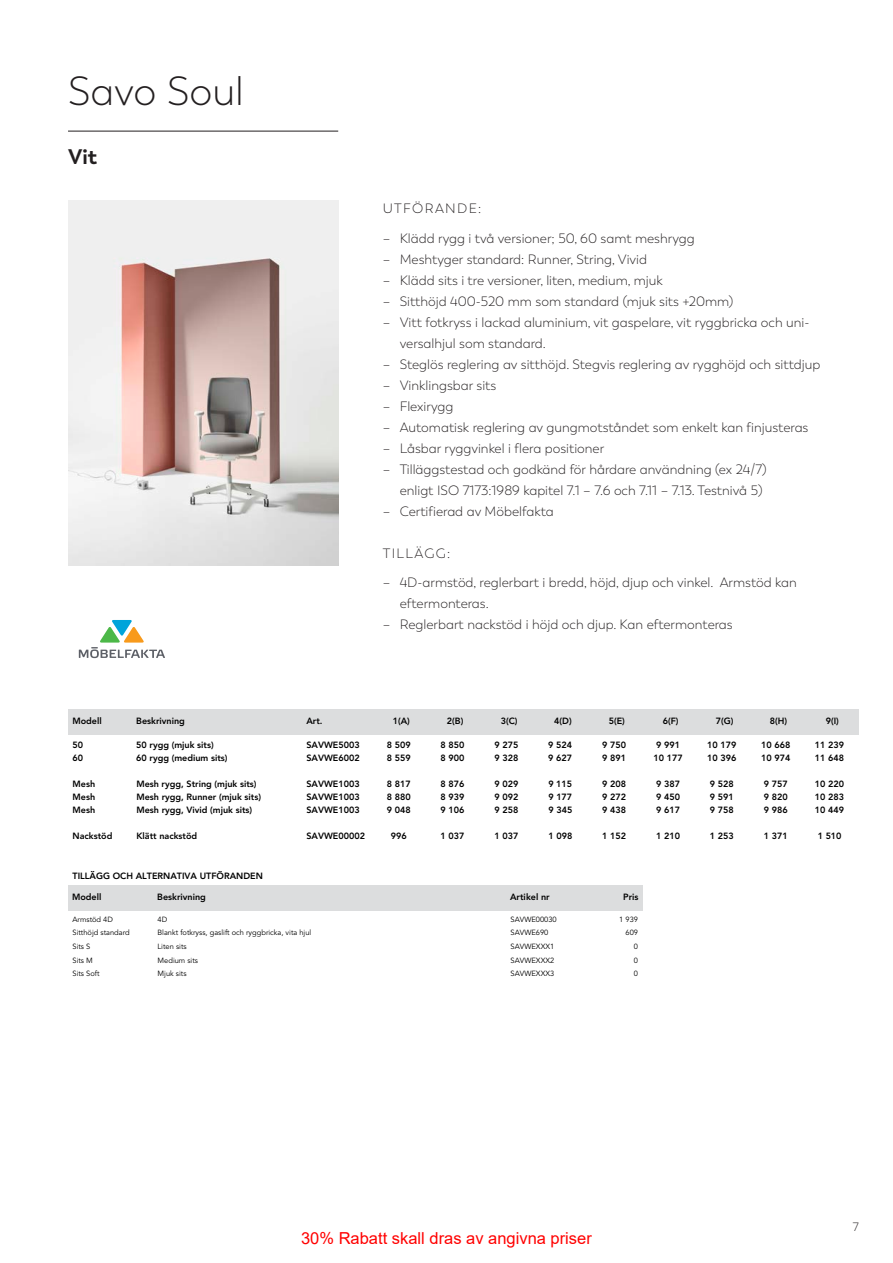
<style>
.page{position:relative;width:893px;height:1263px;background:#fff}
.page>*{position:absolute;margin:0;border:0;box-sizing:border-box;transform-origin:0 0}
.t1{font:300 40.5px "Trenda";color:#231f20}
.H2_underrubrik{font:700 21px "Trenda";color:#231f20}
.t2{font:16.5px "Arial";color:#f00}
.t3{font:300 13.5px/21px "Trenda";color:#231f20}
.t4{font:300 13.5px "Trenda";letter-spacing:.1em;color:#231f20}
.t5{font:300 12px "Trenda";color:#231f20}
.t6{font:800 9px "Avenir LT Std";color:#000}
.t7{font:7.5px "Avenir LT Std";color:#000}
</style>
<div class="page">
<img style="left:68px;top:200px;width:270px;height:365px">
<svg style="left:79px;top:620px;width:86px;height:38px"></svg>
<div style="left:68px;top:709px;width:64px;height:26px;background:#dcddde"></div>
<div style="left:132px;top:709px;width:170px;height:26px;background:#dcddde"></div>
<div style="left:302px;top:709px;width:72px;height:26px;background:#dcddde"></div>
<div style="left:374px;top:709px;width:54px;height:26px;background:#dcddde"></div>
<div style="left:428px;top:709px;width:54px;height:26px;background:#dcddde"></div>
<div style="left:482px;top:709px;width:54px;height:26px;background:#dcddde"></div>
<div style="left:536px;top:709px;width:54px;height:26px;background:#dcddde"></div>
<div style="left:590px;top:709px;width:54px;height:26px;background:#dcddde"></div>
<div style="left:644px;top:709px;width:54px;height:26px;background:#dcddde"></div>
<div style="left:698px;top:709px;width:53px;height:26px;background:#dcddde"></div>
<div style="left:751px;top:709px;width:54px;height:26px;background:#dcddde"></div>
<div style="left:805px;top:709px;width:54px;height:26px;background:#dcddde"></div>
<div style="left:68px;top:885px;width:85px;height:26px;background:#dcddde"></div>
<div style="left:153px;top:885px;width:353px;height:26px;background:#dcddde"></div>
<div style="left:506px;top:885px;width:68px;height:26px;background:#dcddde"></div>
<div style="left:574px;top:885px;width:69px;height:26px;background:#dcddde"></div>
<hr style="left:68px;top:131px;width:270px;height:1px;background:#231f20">
<h2 class="t1" style="left:68px;top:68px;width:177px">Savo Soul</h2>
<p class="H2_underrubrik" style="left:68px;top:143px;width:31px">Vit</p>
<h3 class="t4" style="left:383px;top:201px;width:100px">UTFÖRANDE:</h3>
<p class="t3" style="left:383px;top:228px;width:314px">– Klädd rygg i två versioner; 50, 60 samt meshrygg</p>
<p class="t3" style="left:383px;top:249px;width:266px">– Meshtyger standard: Runner, String, Vivid</p>
<p class="t3" style="left:383px;top:270px;width:282px">– Klädd sits i tre versioner, liten, medium, mjuk</p>
<p class="t3" style="left:383px;top:291px;width:352px">– Sitthöjd 400-520 mm som standard (mjuk sits +20mm)</p>
<p class="t3" style="left:400px;top:312px;width:411px;text-indent:-17px">– Vitt fotkryss i lackad aluminium, vit gaspelare, vit ryggbricka och uni&shy;versalhjul som standard.</p>
<p class="t3" style="left:383px;top:354px;width:439px">– Steglös reglering av sitthöjd. Stegvis reglering av rygghöjd och sittdjup</p>
<p class="t3" style="left:383px;top:375px;width:115px">– Vinklingsbar sits</p>
<p class="t3" style="left:383px;top:396px;width:72px">– Flexirygg</p>
<p class="t3" style="left:383px;top:417px;width:427px">– Automatisk reglering av gungmotståndet som enkelt kan finjusteras</p>
<p class="t3" style="left:383px;top:438px;width:223px">– Låsbar ryggvinkel i flera positioner</p>
<p class="t3" style="left:400px;top:459px;width:368px;text-indent:-17px">– Tilläggstestad och godkänd för hårdare användning (ex 24/7) enligt ISO 7173:1989 kapitel 7.1 – 7.6 och 7.11 – 7.13. Testnivå 5)</p>
<p class="t3" style="left:383px;top:501px;width:173px">– Certifierad av Möbelfakta</p>
<h3 class="t4" style="left:383px;top:545px;width:69px">TILLÄGG:</h3>
<p class="t3" style="left:400px;top:572px;width:399px;text-indent:-17px">– 4D-armstöd, reglerbart i bredd, höjd, djup och vinkel. Armstöd kan eftermonteras.</p>
<p class="t3" style="left:383px;top:614px;width:351px">– Reglerbart nackstöd i höjd och djup. Kan eftermonteras</p>
<p class="t6" style="left:72px;top:716px;width:31px">Modell</p>
<p class="t6" style="left:136px;top:716px;width:50px">Beskrivning</p>
<p class="t6" style="left:306px;top:716px;width:18px">Art.</p>
<p class="t6" style="left:393px;top:716px;width:19px">1(A)</p>
<p class="t6" style="left:447px;top:716px;width:18px">2(B)</p>
<p class="t6" style="left:501px;top:716px;width:18px">3(C)</p>
<p class="t6" style="left:554px;top:716px;width:19px">4(D)</p>
<p class="t6" style="left:609px;top:716px;width:18px">5(E)</p>
<p class="t6" style="left:663px;top:716px;width:17px">6(F)</p>
<p class="t6" style="left:716px;top:716px;width:19px">7(G)</p>
<p class="t6" style="left:770px;top:716px;width:19px">8(H)</p>
<p class="t6" style="left:826px;top:716px;width:15px">9(I)</p>
<p class="t6" style="left:73px;top:739px;width:12px">50</p>
<p class="t6" style="left:136px;top:739px;width:79px">50 rygg (mjuk sits)</p>
<p class="t6" style="left:306px;top:739px;width:55px">SAVWE5003</p>
<p class="t6" style="left:387px;top:739px;width:25px">8 509</p>
<p class="t6" style="left:441px;top:739px;width:25px">8 850</p>
<p class="t6" style="left:494px;top:739px;width:25px">9 275</p>
<p class="t6" style="left:548px;top:739px;width:25px">9 524</p>
<p class="t6" style="left:602px;top:739px;width:25px">9 750</p>
<p class="t6" style="left:656px;top:739px;width:25px">9 991</p>
<p class="t6" style="left:707px;top:739px;width:31px">10 179</p>
<p class="t6" style="left:761px;top:739px;width:31px">10 668</p>
<p class="t6" style="left:815px;top:739px;width:31px">11 239</p>
<p class="t6" style="left:73px;top:752px;width:12px">60</p>
<p class="t6" style="left:136px;top:752px;width:93px">60 rygg (medium sits)</p>
<p class="t6" style="left:306px;top:752px;width:55px">SAVWE6002</p>
<p class="t6" style="left:387px;top:752px;width:25px">8 559</p>
<p class="t6" style="left:441px;top:752px;width:25px">8 900</p>
<p class="t6" style="left:494px;top:752px;width:25px">9 328</p>
<p class="t6" style="left:548px;top:752px;width:25px">9 627</p>
<p class="t6" style="left:602px;top:752px;width:25px">9 891</p>
<p class="t6" style="left:653px;top:752px;width:31px">10 177</p>
<p class="t6" style="left:707px;top:752px;width:31px">10 396</p>
<p class="t6" style="left:761px;top:752px;width:31px">10 974</p>
<p class="t6" style="left:815px;top:752px;width:31px">11 648</p>
<p class="t6" style="left:73px;top:778px;width:24px">Mesh</p>
<p class="t6" style="left:136px;top:778px;width:122px">Mesh rygg, String (mjuk sits)</p>
<p class="t6" style="left:306px;top:778px;width:55px">SAVWE1003</p>
<p class="t6" style="left:387px;top:778px;width:25px">8 817</p>
<p class="t6" style="left:441px;top:778px;width:25px">8 876</p>
<p class="t6" style="left:494px;top:778px;width:25px">9 029</p>
<p class="t6" style="left:548px;top:778px;width:25px">9 115</p>
<p class="t6" style="left:602px;top:778px;width:25px">9 208</p>
<p class="t6" style="left:656px;top:778px;width:25px">9 387</p>
<p class="t6" style="left:710px;top:778px;width:25px">9 528</p>
<p class="t6" style="left:764px;top:778px;width:25px">9 757</p>
<p class="t6" style="left:815px;top:778px;width:31px">10 220</p>
<p class="t6" style="left:73px;top:791px;width:24px">Mesh</p>
<p class="t6" style="left:136px;top:791px;width:126px">Mesh rygg, Runner (mjuk sits)</p>
<p class="t6" style="left:306px;top:791px;width:55px">SAVWE1003</p>
<p class="t6" style="left:387px;top:791px;width:25px">8 880</p>
<p class="t6" style="left:441px;top:791px;width:25px">8 939</p>
<p class="t6" style="left:494px;top:791px;width:25px">9 092</p>
<p class="t6" style="left:548px;top:791px;width:25px">9 177</p>
<p class="t6" style="left:602px;top:791px;width:25px">9 272</p>
<p class="t6" style="left:656px;top:791px;width:25px">9 450</p>
<p class="t6" style="left:710px;top:791px;width:25px">9 591</p>
<p class="t6" style="left:764px;top:791px;width:25px">9 820</p>
<p class="t6" style="left:815px;top:791px;width:31px">10 283</p>
<p class="t6" style="left:73px;top:804px;width:24px">Mesh</p>
<p class="t6" style="left:136px;top:804px;width:117px">Mesh rygg, Vivid (mjuk sits)</p>
<p class="t6" style="left:306px;top:804px;width:55px">SAVWE1003</p>
<p class="t6" style="left:387px;top:804px;width:25px">9 048</p>
<p class="t6" style="left:441px;top:804px;width:25px">9 106</p>
<p class="t6" style="left:494px;top:804px;width:25px">9 258</p>
<p class="t6" style="left:548px;top:804px;width:25px">9 345</p>
<p class="t6" style="left:602px;top:804px;width:25px">9 438</p>
<p class="t6" style="left:656px;top:804px;width:25px">9 617</p>
<p class="t6" style="left:710px;top:804px;width:25px">9 758</p>
<p class="t6" style="left:764px;top:804px;width:25px">9 986</p>
<p class="t6" style="left:815px;top:804px;width:31px">10 449</p>
<p class="t6" style="left:73px;top:830px;width:41px">Nackstöd</p>
<p class="t6" style="left:136px;top:830px;width:62px">Klätt nackstöd</p>
<p class="t6" style="left:306px;top:830px;width:60px">SAVWE00002</p>
<p class="t6" style="left:391px;top:830px;width:17px">996</p>
<p class="t6" style="left:441px;top:830px;width:25px">1 037</p>
<p class="t6" style="left:494px;top:830px;width:25px">1 037</p>
<p class="t6" style="left:548px;top:830px;width:25px">1 098</p>
<p class="t6" style="left:602px;top:830px;width:25px">1 152</p>
<p class="t6" style="left:656px;top:830px;width:25px">1 210</p>
<p class="t6" style="left:710px;top:830px;width:25px">1 253</p>
<p class="t6" style="left:764px;top:830px;width:25px">1 371</p>
<p class="t6" style="left:818px;top:830px;width:25px">1 510</p>
<p class="t6" style="left:73px;top:870px;width:192px">TILLÄGG OCH ALTERNATIVA UTFÖRANDEN</p>
<p class="t6" style="left:72px;top:892px;width:31px">Modell</p>
<p class="t6" style="left:157px;top:892px;width:50px">Beskrivning</p>
<p class="t6" style="left:510px;top:892px;width:41px">Artikel nr</p>
<p class="t6" style="left:623px;top:892px;width:17px">Pris</p>
<p class="t7" style="left:72px;top:915px;width:42px">Armstöd 4D</p>
<p class="t7" style="left:158px;top:915px;width:11px">4D</p>
<p class="t7" style="left:510px;top:915px;width:48px">SAVWE00030</p>
<p class="t7" style="left:619px;top:915px;width:20px">1 939</p>
<p class="t7" style="left:73px;top:928px;width:59px">Sitthöjd standard</p>
<p class="t7" style="left:158px;top:928px;width:155px">Blankt fotkryss, gaslift och ryggbricka, vita hjul</p>
<p class="t7" style="left:510px;top:928px;width:39px">SAVWE690</p>
<p class="t7" style="left:626px;top:928px;width:14px">609</p>
<p class="t7" style="left:73px;top:942px;width:19px">Sits S</p>
<p class="t7" style="left:158px;top:942px;width:31px">Liten sits</p>
<p class="t7" style="left:510px;top:942px;width:45px">SAVWEXXX1</p>
<p class="t7" style="left:634px;top:942px;width:6px">0</p>
<p class="t7" style="left:73px;top:955px;width:22px">Sits M</p>
<p class="t7" style="left:158px;top:955px;width:42px">Medium sits</p>
<p class="t7" style="left:510px;top:955px;width:45px">SAVWEXXX2</p>
<p class="t7" style="left:634px;top:955px;width:6px">0</p>
<p class="t7" style="left:73px;top:969px;width:29px">Sits Soft</p>
<p class="t7" style="left:158px;top:969px;width:31px">Mjuk sits</p>
<p class="t7" style="left:510px;top:969px;width:45px">SAVWEXXX3</p>
<p class="t7" style="left:634px;top:969px;width:6px">0</p>
<p class="t2" style="left:301px;top:1226px;width:292px">30% Rabatt skall dras av angivna priser</p>
<p class="t5" style="left:853px;top:1220px;width:7px">7</p>
</div>
